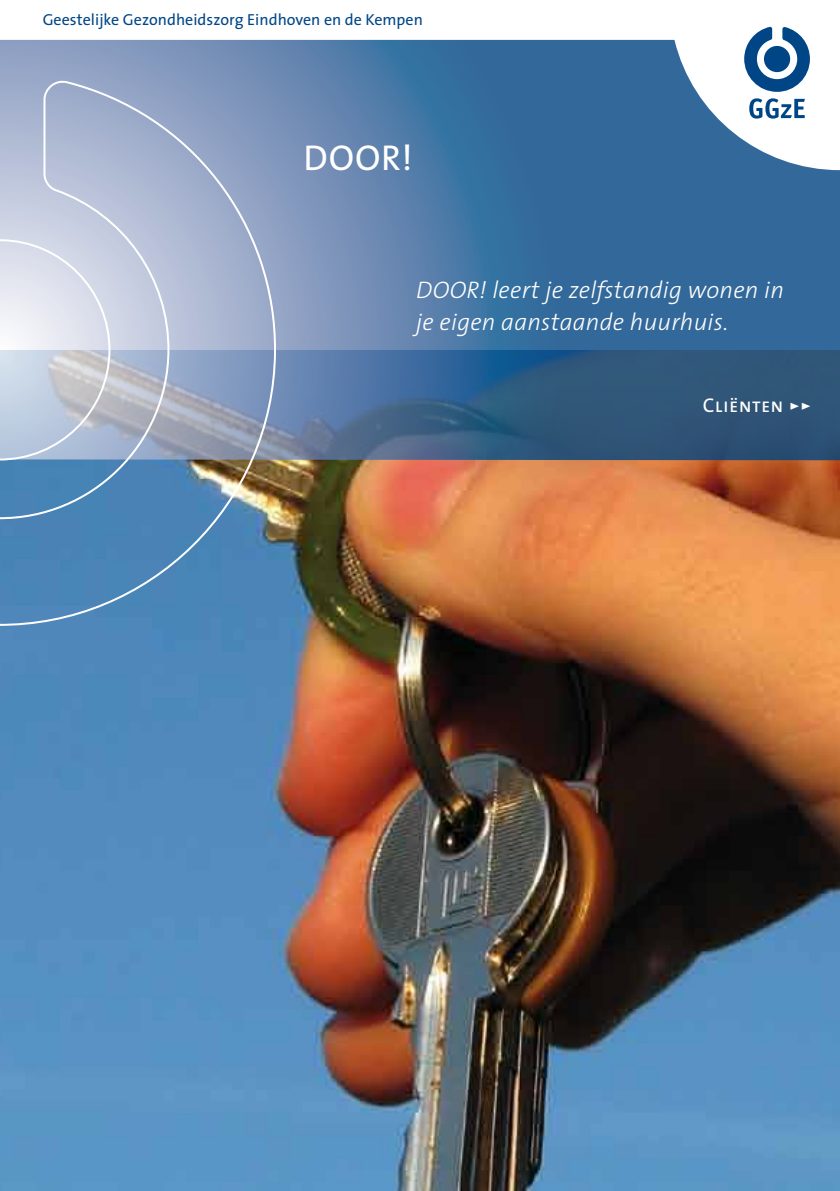
<style>
.page{position:relative;width:840px;height:1191px;background:#fff}
.page>*{position:absolute;margin:0;border:0;box-sizing:border-box;transform-origin:0 0}
.t1{font:36px "The Sans Caps";color:#fff}
.t2{font:italic 300 24px/32px "The Sans";letter-spacing:.01em;color:#fff}
.t3{font:20px "The Sans Caps";letter-spacing:.02em;color:#fff}
.t4{font:16px "The Sans";color:#004687}
.s1{font-family:"The Sans"}
</style>
<div class="page">
<img style="left:0;top:460px;width:839px;height:731px">
<svg style="left:0;top:40px;width:839px;height:420px;background:#4d76a0"></svg>
<svg style="left:743px;top:27px;width:66px;height:65px"></svg>
<svg style="left:748px;top:98px;width:56px;height:21px"></svg>
<svg style="left:0;top:78px;width:277px;height:550px;background:#8aa2c0"></svg>
<svg style="left:0;top:78px;width:111px;height:549px;background:#a0b7d2"></svg>
<p class="t4" style="left:43px;top:6px;width:381px">Geestelijke Gezondheidszorg Eindhoven en de Kempen</p>
<h1 class="t1" style="left:303px;top:128px;width:111px">DOOR<span class="s1">!</span></h1>
<p class="t2" style="left:416px;top:273px;width:369px">DOOR! leert je zelfstandig wonen in je eigen aanstaande huurhuis.</p>
<p class="t3" style="left:702px;top:389px;width:110px">Cliënten &gt;&gt;</p>
</div>
